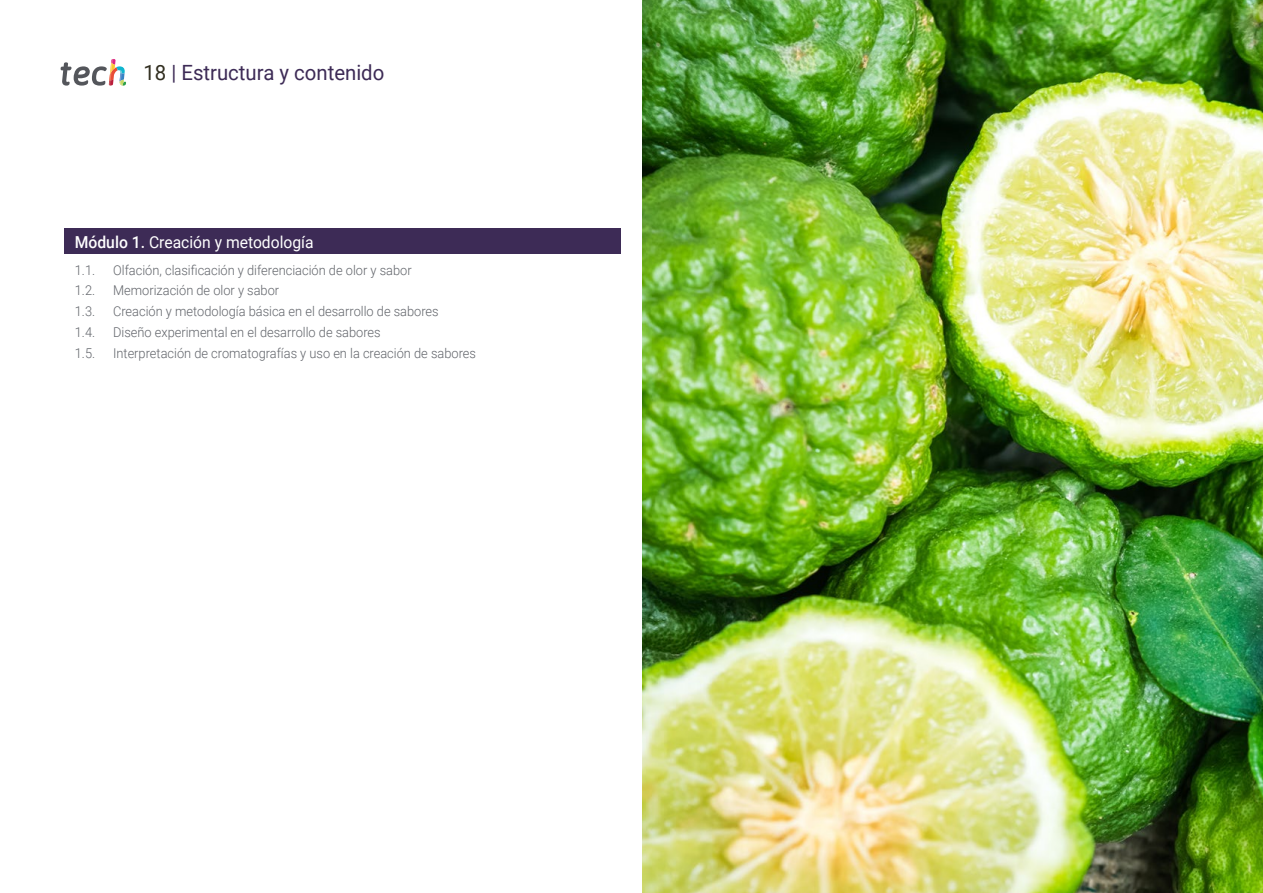
<style>
.page{position:relative;width:1263px;height:893px;background:#fff}
.page>*{position:absolute;margin:0;border:0;box-sizing:border-box;transform-origin:0 0}
.t1{font:21px "Roboto";color:#3d2b56}
.t2{font:16.5px "Roboto";color:#fff;scale:.95 1}
.t3{font:300 13.5px "Roboto";color:#61646a;scale:.95 1}
.s1{color:#312e20}
.s2{font-weight:500}
</style>
<div class="page">
<div style="left:64px;top:229px;width:557px;height:25px;background:#3d2b56"></div>
<img style="left:642px;top:0;width:621px;height:893px">
<svg style="left:61px;top:59px;width:65px;height:27px"></svg>
<h1 class="t1" style="left:144px;top:57px;width:242px"><span class="s1">18</span> | Estructura y contenido</h1>
<p class="t2" style="left:75px;top:230px;width:253px"><span class="s2">Módulo 1.</span> Creación y metodología</p>
<p class="t3" style="left:75px;top:260px;width:23px">1.1.</p>
<p class="t3" style="left:113px;top:260px;width:316px">Olfación, clasificación y diferenciación de olor y sabor</p>
<p class="t3" style="left:75px;top:281px;width:23px">1.2.</p>
<p class="t3" style="left:113px;top:281px;width:176px">Memorización de olor y sabor</p>
<p class="t3" style="left:75px;top:302px;width:23px">1.3.</p>
<p class="t3" style="left:113px;top:302px;width:344px">Creación y metodología básica en el desarrollo de sabores</p>
<p class="t3" style="left:75px;top:323px;width:23px">1.4.</p>
<p class="t3" style="left:113px;top:323px;width:283px">Diseño experimental en el desarrollo de sabores</p>
<p class="t3" style="left:75px;top:343px;width:23px">1.5.</p>
<p class="t3" style="left:113px;top:343px;width:383px">Interpretación de cromatografías y uso en la creación de sabores</p>
</div>
